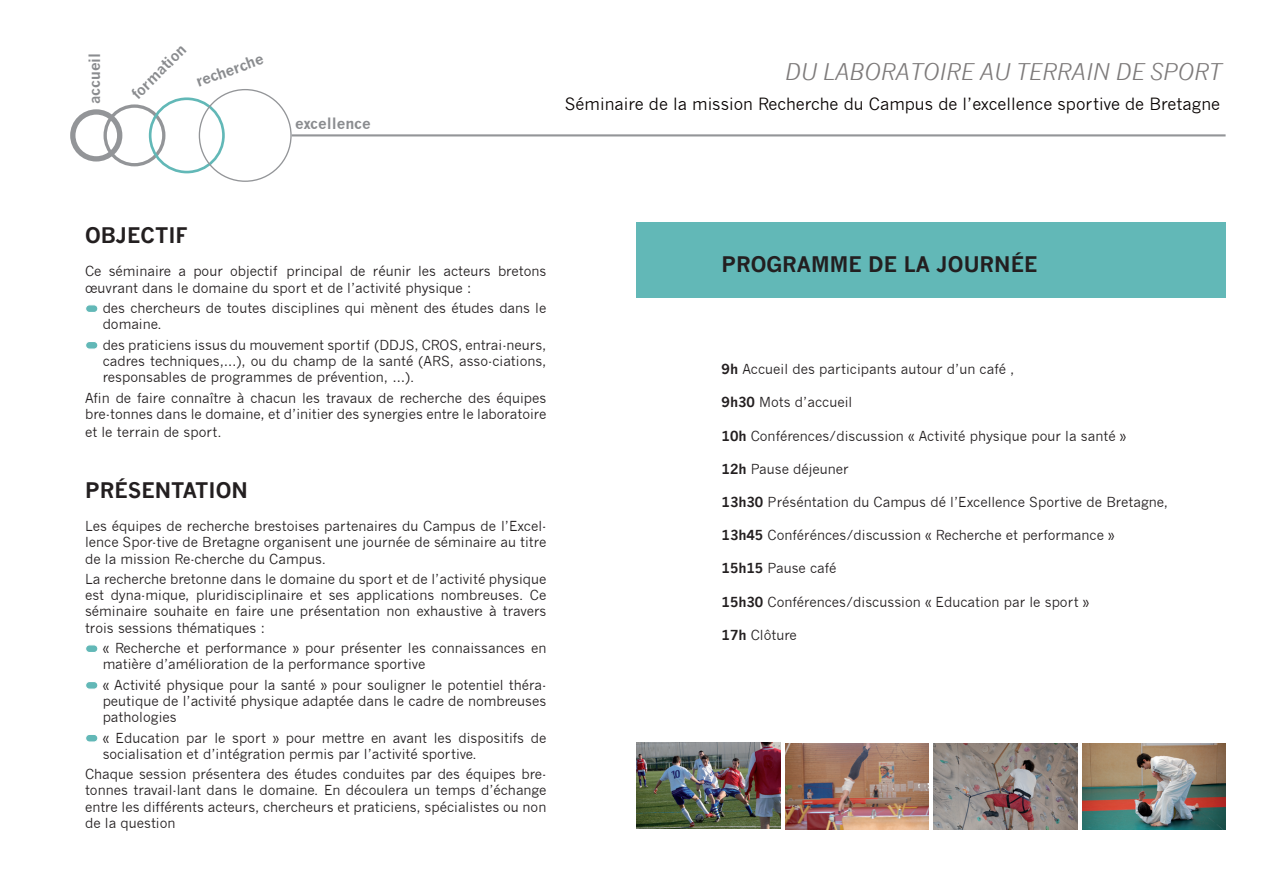
<style>
.page{position:relative;width:1263px;height:893px;background:#fff}
.page>*{position:absolute;margin:0;border:0;box-sizing:border-box;transform-origin:0 0}
.t1{font:italic 22.5px "News Gothic";color:#7d7a7a}
.t2{font:700 21px "News Gothic";color:#231f20}
.t3{font:16.5px "News Gothic";color:#080302}
.t4{font:700 15px "News Gothic";color:#8a8c8f}
.t5{font:13.5px/16.2px "News Gothic";color:#231f20}
.s1{font-weight:700}
</style>
<div class="page">
<div style="left:637px;top:222px;width:588px;height:75px;background:#62b8b7"></div>
<img style="left:785px;top:743px;width:144px;height:86px">
<img style="left:1082px;top:743px;width:143px;height:86px">
<img style="left:637px;top:742px;width:143px;height:86px">
<img style="left:933px;top:743px;width:144px;height:86px">
<div style="left:70px;top:109px;width:52px;height:53px;border:5px solid #939598;border-radius:50%"></div>
<div style="left:104px;top:104px;width:61px;height:62px;border:3px solid #939598;border-radius:50%"></div>
<div style="left:149px;top:97px;width:76px;height:76px;border:3px solid #62b8b7;border-radius:50%"></div>
<hr style="left:292px;top:134px;width:933px;height:2px;background:#939598">
<div style="left:86px;top:305px;width:12px;height:7px;background:#62b8b7;border-radius:4px"></div>
<div style="left:85px;top:304px;width:13px;height:9px;border:1px solid #fff;border-radius:4px"></div>
<div style="left:86px;top:341px;width:12px;height:8px;background:#62b8b7;border-radius:4px"></div>
<div style="left:85px;top:341px;width:13px;height:9px;border:1px solid #fff;border-radius:4px"></div>
<div style="left:86px;top:645px;width:12px;height:7px;background:#62b8b7;border-radius:4px"></div>
<div style="left:85px;top:644px;width:13px;height:9px;border:1px solid #fff;border-radius:4px"></div>
<div style="left:86px;top:681px;width:12px;height:8px;background:#62b8b7;border-radius:4px"></div>
<div style="left:85px;top:681px;width:13px;height:9px;border:1px solid #fff;border-radius:4px"></div>
<div style="left:86px;top:734px;width:12px;height:8px;background:#62b8b7;border-radius:4px"></div>
<div style="left:85px;top:734px;width:13px;height:9px;border:1px solid #fff;border-radius:4px"></div>
<p class="t4" style="left:85px;top:104px;width:53px;rotate:-90deg">ACCUEIL</p>
<p class="t4" style="left:128px;top:90px;width:74px;rotate:-45deg">FORM ATI ON</p>
<p class="t4" style="left:193px;top:73px;width:73px;rotate:-20deg">RECHERCHE</p>
<p class="t4" style="left:295px;top:114px;width:77px">EXCELLENCE</p>
<h1 class="t1" style="left:784px;top:59px;width:438px">DU LABORATOIRE AU TERRAIN DE SPORT</h1>
<p class="t3" style="left:565px;top:94px;width:657px">Séminaire de la mission Recherche du Campus de l’excellence sportive de Bretagne</p>
<h2 class="t2" style="left:85px;top:223px;width:104px">OBJECTIF</h2>
<p class="t5" style="left:85px;top:263px;width:463px">Ce séminaire a pour objectif principal de réunir les acteurs bretons œuvrant dans le domaine du sport et de l’activité physique :</p>
<p class="t5" style="left:103px;top:300px;width:445px">des chercheurs de toutes disciplines qui mènent des études dans le domaine.</p>
<p class="t5" style="left:103px;top:337px;width:445px;text-align:justify">des praticiens issus du mouvement sportif (DDJS, CROS, entrai-neurs, cadres techniques,…), ou du champ de la santé (ARS, asso-ciations, responsables de programmes de prévention, …).</p>
<p class="t5" style="left:85px;top:390px;width:463px">Afin de faire connaître à chacun les travaux de recherche des équipes bre-tonnes dans le domaine, et d’initier des synergies entre le laboratoire</p>
<p class="t5" style="left:85px;top:424px;width:138px">et le terrain de sport.</p>
<h2 class="t2" style="left:85px;top:477px;width:164px">PRÉSENTATION</h2>
<p class="t5" style="left:85px;top:518px;width:463px;text-align:justify">Les équipes de recherche brestoises partenaires du Campus de l’Excel&shy;lence Spor-tive de Bretagne organisent une journée de séminaire au titre de la mission Re-cherche du Campus.</p>
<p class="t5" style="left:85px;top:571px;width:463px;text-align:justify">La recherche bretonne dans le domaine du sport et de l’activité physique est dyna-mique, pluridisciplinaire et ses applications nombreuses. Ce séminaire souhaite en faire une présentation non exhaustive à travers trois sessions thématiques :</p>
<p class="t5" style="left:103px;top:640px;width:445px">« Recherche et performance » pour présenter les connaissances en matière d’amélioration de la performance sportive</p>
<p class="t5" style="left:103px;top:677px;width:445px;text-align:justify">« Activité physique pour la santé » pour souligner le potentiel théra&shy;peutique de l’activité physique adaptée dans le cadre de nombreuses pathologies</p>
<p class="t5" style="left:103px;top:730px;width:445px">« Education par le sport » pour mettre en avant les dispositifs de socialisation et d’intégration permis par l’activité sportive.</p>
<p class="t5" style="left:85px;top:766px;width:463px;text-align:justify">Chaque session présentera des études conduites par des équipes bre&shy;tonnes travail-lant dans le domaine. En découlera un temps d’échange entre les différents acteurs, chercheurs et praticiens, spécialistes ou non de la question</p>
<h2 class="t2" style="left:722px;top:251px;width:314px">PROGRAMME DE LA JOURNÉE</h2>
<p class="t5" style="left:722px;top:361px;width:294px"><span class="s1">9H</span> Accueil des participants autour d’un café ,</p>
<p class="t5" style="left:722px;top:394px;width:132px"><span class="s1">9H30</span> Mots d’accueil</p>
<p class="t5" style="left:722px;top:428px;width:406px"><span class="s1">10H</span> Conférences/discussion « Activité physique pour la santé »</p>
<p class="t5" style="left:722px;top:461px;width:129px"><span class="s1">12H</span> Pause déjeuner</p>
<p class="t5" style="left:722px;top:494px;width:448px"><span class="s1">13H30</span> Préséntation du Campus dé l’Excellence Sportive de Bretagne,</p>
<p class="t5" style="left:722px;top:527px;width:394px"><span class="s1">13H45</span> Conférénces/discussion « Recherche et performance »</p>
<p class="t5" style="left:722px;top:560px;width:116px"><span class="s1">15H15</span> Pause café</p>
<p class="t5" style="left:722px;top:594px;width:369px"><span class="s1">15H30</span> Conférences/discussion « Education par le sport »</p>
<p class="t5" style="left:722px;top:627px;width:77px"><span class="s1">17H</span> Clôture</p>
</div>
